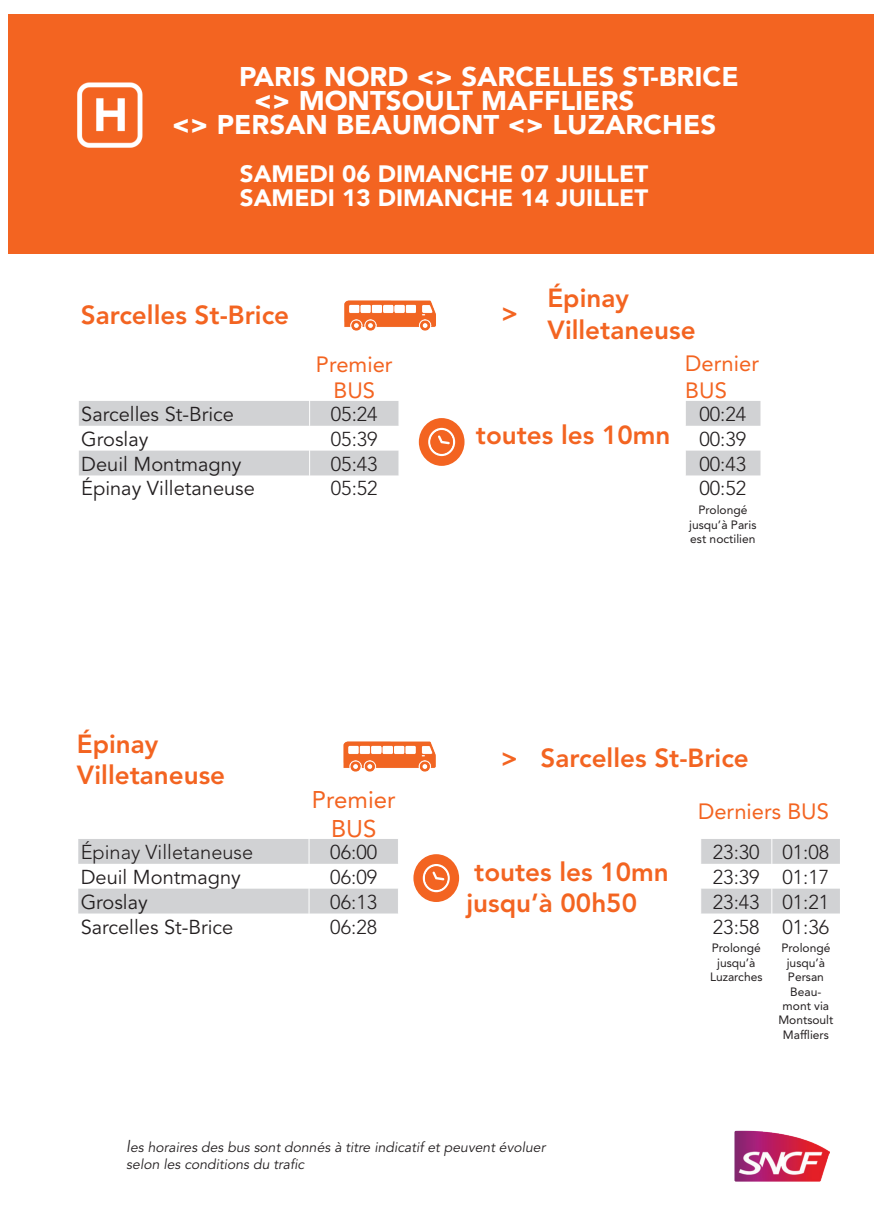
<style>
.page{position:relative;width:874px;height:1225px;background:#fff}
.page>*{position:absolute;margin:0;border:0;box-sizing:border-box;transform-origin:0 0}
.t1{font:900 26.8px "Avenir LT Std";color:#fff}
.t2{font:800 26px/31.2px "Avenir LT Std";color:#f36421}
.t3{font:24px/28.8px "Avenir LT Std";color:#f36421;text-align:center}
.t4{font:900 23.6px/24px "Avenir LT Std";color:#fff}
.t5{font:22px/26.4px "Avenir LT Std";color:#f36421;text-align:center}
.t6{font:300 20px "Avenir LT Std";color:#231f20}
.t7{font:20px "Avenir LT Std";color:#231f20}
.t8{font:italic 14px/16.8px "Avenir LT Std";color:#231f20}
.t9{font:12px/14.4px "Avenir LT Std";color:#231f20;text-align:center}
.s1{font-size:16px}
</style>
<div class="page">
<img style="left:734px;top:1130px;width:95px;height:51px">
<svg style="left:79px;top:401px;width:681px;height:74px"></svg>
<svg style="left:309px;top:401px;width:1px;height:74px"></svg>
<svg style="left:398px;top:401px;width:1px;height:75px"></svg>
<svg style="left:684px;top:401px;width:1px;height:74px"></svg>
<img style="left:344px;top:300px;width:92px;height:31px">
<svg style="left:416px;top:416px;width:50px;height:52px"></svg>
<div style="left:9px;top:14px;width:864px;height:240px;background:#f36421"></div>
<img style="left:77px;top:82px;width:66px;height:66px">
<svg style="left:78px;top:839px;width:320px;height:75px"></svg>
<svg style="left:701px;top:839px;width:138px;height:75px"></svg>
<img style="left:343px;top:741px;width:93px;height:31px">
<svg style="left:413px;top:854px;width:47px;height:48px"></svg>
<h1 class="t1" style="left:239px;top:60px;width:501px">PARIS NORD &lt;&gt; SARCELLES ST-BRICE</h1>
<h1 class="t1" style="left:254px;top:84px;width:382px">&lt;&gt; MONTSOULT MAFFLIERS</h1>
<h1 class="t1" style="left:172px;top:108px;width:545px">&lt;&gt; PERSAN BEAUMONT &lt;&gt; LUZARCHES</h1>
<p class="t4" style="left:240px;top:162px;width:409px">SAMEDI 06 DIMANCHE 07 JUILLET<br>SAMEDI 13 DIMANCHE 14 JUILLET</p>
<h2 class="t2" style="left:81px;top:300px;width:210px">Sarcelles St-Brice</h2>
<p class="t5" style="left:316px;top:351px;width:78px">Premier<br>BUS</p>
<h2 class="t2" style="left:501px;top:298px;width:19px">&gt;</h2>
<h2 class="t2" style="left:547px;top:283px;width:150px">Épinay<br>Villetaneuse</h2>
<p class="t5" style="left:685px;top:350px;width:75px;text-align:left">Dernier<br>BUS</p>
<p class="t7" style="left:81px;top:402px;width:154px">Sarcelles St-Brice</p>
<p class="t6" style="left:331px;top:402px;width:48px">05:24</p>
<p class="t6" style="left:699px;top:402px;width:48px">00:24</p>
<p class="t7" style="left:81px;top:427px;width:69px">Groslay</p>
<p class="t6" style="left:331px;top:427px;width:48px">05:39</p>
<p class="t6" style="left:699px;top:427px;width:48px">00:39</p>
<p class="t7" style="left:81px;top:452px;width:162px">Deuil Montmagny</p>
<p class="t6" style="left:331px;top:452px;width:48px">05:43</p>
<p class="t6" style="left:699px;top:452px;width:48px">00:43</p>
<p class="t7" style="left:81px;top:477px;width:175px">Épinay Villetaneuse</p>
<p class="t6" style="left:331px;top:477px;width:48px">05:52</p>
<p class="t6" style="left:699px;top:477px;width:48px">00:52</p>
<p class="t9" style="left:689px;top:503px;width:69px">Prolongé jusqu’à Paris est noctilien</p>
<h2 class="t2" style="left:475px;top:419px;width:196px">toutes les 10mn</h2>
<h2 class="t2" style="left:77px;top:728px;width:150px">Épinay<br>Villetaneuse</h2>
<p class="t3" style="left:312px;top:785px;width:85px">Premier<br>BUS</p>
<h2 class="t2" style="left:500px;top:742px;width:249px">&gt; Sarcelles St-Brice</h2>
<p class="t5" style="left:697px;top:798px;width:132px">Derniers BUS</p>
<p class="t6" style="left:81px;top:840px;width:174px">Épinay Villetaneuse</p>
<p class="t6" style="left:330px;top:840px;width:48px">06:00</p>
<p class="t6" style="left:712px;top:840px;width:118px">23:30 01:08</p>
<p class="t7" style="left:81px;top:865px;width:162px">Deuil Montmagny</p>
<p class="t6" style="left:330px;top:865px;width:48px">06:09</p>
<p class="t6" style="left:712px;top:865px;width:118px">23:39 01:17</p>
<p class="t7" style="left:81px;top:890px;width:69px">Groslay</p>
<p class="t6" style="left:330px;top:890px;width:48px">06:13</p>
<p class="t6" style="left:712px;top:890px;width:118px">23:43 01:21</p>
<p class="t7" style="left:81px;top:915px;width:154px">Sarcelles St-Brice</p>
<p class="t6" style="left:330px;top:915px;width:48px">06:28</p>
<p class="t6" style="left:712px;top:915px;width:118px">23:58 01:36</p>
<p class="t9" style="left:709px;top:941px;width:54px">Prolongé jusqu’à<br>Luzarches</p>
<p class="t9" style="left:778px;top:941px;width:56px">Prolongé jusqu’à<br>Persan<br>Beau&shy;mont via<br>Montsoult<br>Maffliers</p>
<h2 class="t2" style="left:466px;top:856px;width:204px">toutes les 10mn jusqu’à 00h50</h2>
<p class="t8" style="left:126px;top:1139px;width:420px"><span class="s1">l</span>es horaires des bus sont donnés à titre indicatif et peuvent évoluer selon les conditions du trafic</p>
</div>
